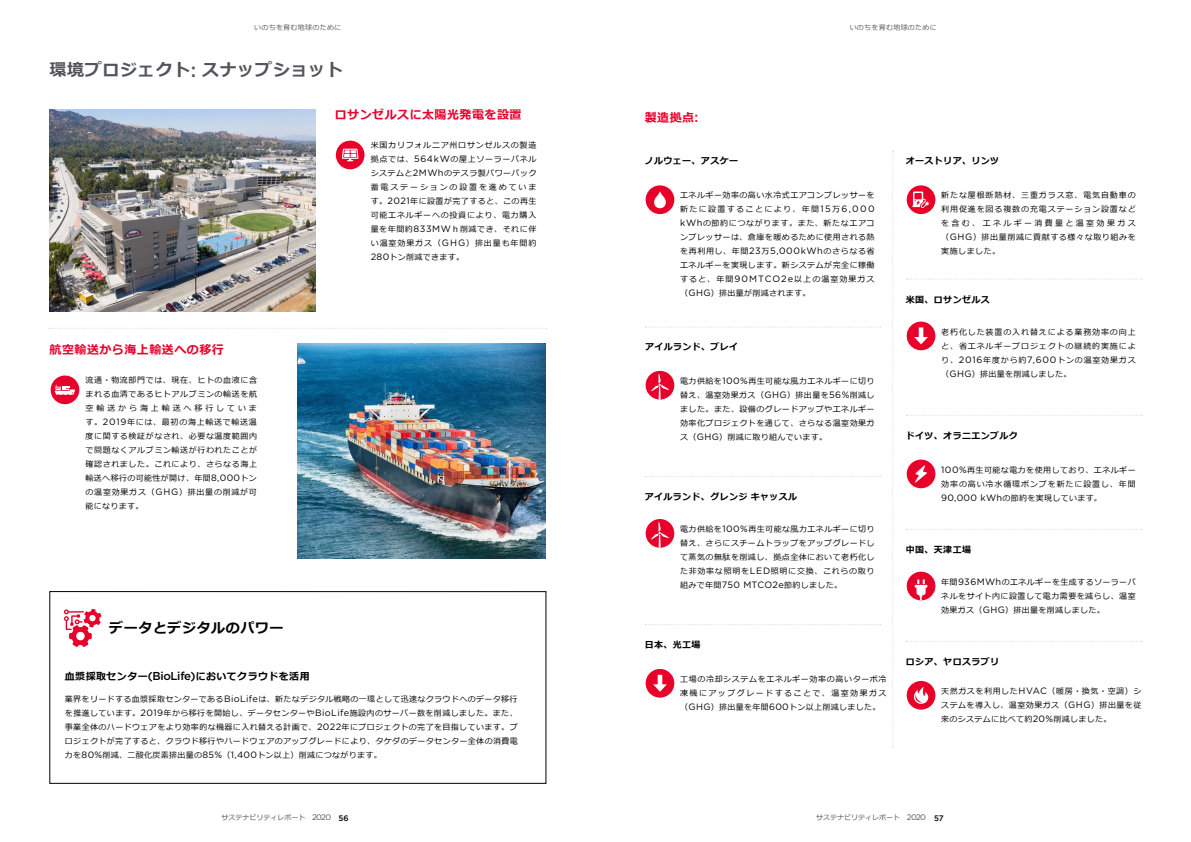
<style>
.page{position:relative;width:1191px;height:842px;background:#fff}
.page>*{position:absolute;margin:0;border:0;box-sizing:border-box;transform-origin:0 0}
.t1{font:700 17px "Meiryo";letter-spacing:.04em;color:#52555b}
.t2{font:700 14px "Meiryo";letter-spacing:.04em;color:#000}
.t3{font:700 12px "Meiryo";letter-spacing:.04em;color:#e8002a}
.t4{font:700 10px "Meiryo";letter-spacing:.04em;color:#000}
.t5{font:700 9px "Meiryo";letter-spacing:.04em;color:#000}
.t6{font:8px/14px "Meiryo";letter-spacing:.06em;color:#000;text-align:justify}
.t7{font:7px "Meiryo";color:#52555b}
.t8{font:7px "Meiryo";letter-spacing:.04em;color:#52555b}
.s1{font-family:"Gotham";font-weight:500;font-size:19.5px}
.s2{font-family:"Gotham";font-size:9.2px}
.s3{font-family:"Gotham";font-weight:500;font-size:11.5px}
.s4{font-family:"Gotham";font-weight:500;font-size:13.8px}
.s5{font-family:"Gotham";font-size:8.1px}
.s6{font-family:"Gotham";font-weight:500;font-size:8px;color:#000}
</style>
<div class="page">
<img style="left:50px;top:110px;width:265px;height:202px">
<svg style="left:50px;top:328px;width:496px;height:1px"></svg>
<div style="left:51px;top:375px;width:28px;height:29px;background:#e8002a;border-radius:50%"></div>
<svg style="left:55px;top:385px;width:20px;height:10px"></svg>
<div style="left:906px;top:185px;width:29px;height:29px;background:#e8002a;border-radius:50%"></div>
<svg style="left:912px;top:191px;width:17px;height:17px"></svg>
<div style="left:906px;top:572px;width:29px;height:28px;background:#e8002a;border-radius:50%"></div>
<svg style="left:914px;top:579px;width:13px;height:21px"></svg>
<svg style="left:892px;top:151px;width:1px;height:595px"></svg>
<svg style="left:645px;top:327px;width:236px;height:1px"></svg>
<svg style="left:906px;top:279px;width:236px;height:1px"></svg>
<svg style="left:645px;top:476px;width:236px;height:1px"></svg>
<svg style="left:645px;top:624px;width:236px;height:1px"></svg>
<svg style="left:906px;top:415px;width:236px;height:1px"></svg>
<svg style="left:906px;top:529px;width:236px;height:1px"></svg>
<svg style="left:906px;top:641px;width:236px;height:1px"></svg>
<div style="left:645px;top:185px;width:29px;height:29px;background:#e8002a;border-radius:50%"></div>
<svg style="left:654px;top:191px;width:12px;height:17px"></svg>
<div style="left:645px;top:371px;width:29px;height:28px;background:#e8002a;border-radius:50%"></div>
<svg style="left:651px;top:374px;width:18px;height:25px"></svg>
<div style="left:906px;top:322px;width:29px;height:28px;background:#e8002a;border-radius:50%"></div>
<svg style="left:914px;top:327px;width:14px;height:17px"></svg>
<div style="left:906px;top:460px;width:29px;height:28px;background:#e8002a;border-radius:50%"></div>
<svg style="left:915px;top:465px;width:12px;height:18px"></svg>
<div style="left:906px;top:681px;width:29px;height:29px;background:#e8002a;border-radius:50%"></div>
<svg style="left:913px;top:687px;width:15px;height:17px"></svg>
<div style="left:645px;top:669px;width:29px;height:29px;background:#e8002a;border-radius:50%"></div>
<svg style="left:653px;top:675px;width:14px;height:17px"></svg>
<svg style="left:645px;top:519px;width:29px;height:29px"></svg>
<svg style="left:651px;top:522px;width:18px;height:26px"></svg>
<div style="left:336px;top:141px;width:28px;height:28px;background:#e8002a;border-radius:50%"></div>
<svg style="left:342px;top:149px;width:16px;height:12px"></svg>
<svg style="left:64px;top:609px;width:37px;height:38px"></svg>
<div style="left:50px;top:591px;width:496px;height:192px;border:1px solid #000"></div>
<img style="left:297px;top:344px;width:249px;height:215px">
<p class="t8" style="left:254px;top:22px;width:89px">いのちを育む地球のために</p>
<p class="t8" style="left:849px;top:22px;width:89px">いのちを育む地球のために</p>
<h1 class="t1" style="left:50px;top:58px;width:295px">環境プロジェクト<span class="s1">:</span> スナップショット</h1>
<h3 class="t3" style="left:50px;top:341px;width:176px">航空輸送から海上輸送への移行</h3>
<p class="t6" style="left:86px;top:373px;width:173px">流通・物流部門では、現在、ヒトの血液に含まれる血清であるヒトアルブミンの輸送を航空輸送から海上輸送へ移行しています。<span class="s2">2019</span>年には、最初の海上輸送で輸送温度に関する検証がなされ、必要な温度範囲内で問題なくアルブミン輸送が行われたことが確認されました。これにより、さらなる海上輸送へ移行の可能性が開け、年間<span class="s2">8,000</span>トンの温室効果ガス（<span class="s2">GHG</span>）排出量の削減が可能になります。</p>
<h3 class="t3" style="left:335px;top:106px;width:188px">ロサンゼルスに太陽光発電を設置</h3>
<p class="t6" style="left:371px;top:138px;width:167px">米国カリフォルニア州ロサンゼルスの製造拠点では、<span class="s2">564kW</span>の屋上ソーラーパネルシステムと<span class="s2">2MWh</span>のテスラ製パワーパック蓄電ステーションの設置を進めています。<span class="s2">2021</span>年に設置が完了すると、この再生可能エネルギーへの投資により、電力購入量を年間約<span class="s2">833MW</span>ｈ削減でき、それに伴い温室効果ガス（<span class="s2">GHG</span>）排出量も年間約<span class="s2">280</span>トン削減できます。</p>
<h2 class="t2" style="left:109px;top:618px;width:176px">データとデジタルのパワー</h2>
<p class="t4" style="left:65px;top:669px;width:246px">血漿採取センター<span class="s3">(BioLife)</span>においてクラウドを活用</p>
<p class="t6" style="left:65px;top:693px;width:454px">業界をリードする血漿採取センターである<span class="s2">BioLife</span>は、新たなデジタル戦略の一環として迅速なクラウドへのデータ移行を推進しています。<span class="s2">2019</span>年から移行を開始し、データセンターや<span class="s2">BioLife</span>施設内のサーバー数を削減しました。また、事業全体のハードウェアをより効率的な機器に入れ替える計画で、<span class="s2">2022</span>年にプロジェクトの完了を目指しています。プロジェクトが完了すると、クラウド移行やハードウェアのアップグレードにより、タケダのデータセンター全体の消費電力を<span class="s2">80%</span>削減、二酸化炭素排出量の<span class="s2">85%</span>（<span class="s2">1,400</span>トン以上）削減につながります。</p>
<h3 class="t3" style="left:645px;top:109px;width:55px">製造拠点<span class="s4">:</span></h3>
<p class="t5" style="left:645px;top:155px;width:95px">ノルウェー、アスケー</p>
<p class="t6" style="left:680px;top:189px;width:196px">エネルギー効率の高い水冷式エアコンプレッサーを新たに設置することにより、年間<span class="s2">15</span>万<span class="s2">6,000 kWh</span>の節約につながります。また、新たなエアコンプレッサーは、倉庫を暖めるために使用される熱を再利用し、年間<span class="s2">23</span>万<span class="s2">5,000kWh</span>のさらなる省エネルギーを実現します。新システムが完全に稼働すると、年間<span class="s2">90MTCO2e</span>以上の温室効果ガス（<span class="s2">GHG</span>）排出量が削減されます。</p>
<p class="t5" style="left:645px;top:340px;width:95px">アイルランド、ブレイ</p>
<p class="t6" style="left:680px;top:374px;width:196px">電力供給を<span class="s2">100%</span>再生可能な風力エネルギーに切り替え、温室効果ガス（<span class="s2">GHG</span>）排出量を<span class="s2">56%</span>削減しました。また、設備のグレードアップやエネルギー効率化プロジェクトを通じて、さらなる温室効果ガス（<span class="s2">GHG</span>）削減に取り組んでいます。</p>
<p class="t5" style="left:645px;top:490px;width:154px">アイルランド、グレンジキャッスル</p>
<p class="t6" style="left:680px;top:522px;width:196px">電力供給を<span class="s2">100%</span>再生可能な風力エネルギーに切り替え、さらにスチームトラップをアップグレードして蒸気の無駄を削減し、拠点全体において老朽化した非効率な照明を<span class="s2">LED</span>照明に交換、これらの取り組みで年間<span class="s2">750 MTCO2e</span>節約しました。</p>
<p class="t5" style="left:645px;top:638px;width:57px">日本、光工場</p>
<p class="t6" style="left:680px;top:672px;width:208px">工場の冷却システムをエネルギー効率の高いターボ冷凍機にアップグレードすることで、温室効果ガス（<span class="s2">GHG</span>）排出量を年間<span class="s2">600</span>トン以上削減しました。</p>
<p class="t5" style="left:906px;top:155px;width:95px">オーストリア、リンツ</p>
<p class="t6" style="left:941px;top:189px;width:196px">新たな屋根断熱材、三重ガラス窓、電気自動車の利用促進を図る複数の充電ステーション設置などを含む、エネルギー消費量と温室効果ガス（<span class="s2">GHG</span>）排出量削減に貢献する様々な取り組みを実施しました。</p>
<p class="t5" style="left:906px;top:293px;width:85px">米国、ロサンゼルス</p>
<p class="t6" style="left:941px;top:325px;width:196px">老朽化した装置の入れ替えによる業務効率の向上と、省エネルギープロジェクトの継続的実施により、<span class="s2">2016</span>年度から約<span class="s2">7,600</span>トンの温室効果ガス（<span class="s2">GHG</span>）排出量を削減しました。</p>
<p class="t5" style="left:906px;top:429px;width:113px">ドイツ、オラニエンブルク</p>
<p class="t6" style="left:941px;top:463px;width:196px"><span class="s2">100%</span>再生可能な電力を使用しており、エネルギー効率の高い冷水循環ポンプを新たに設置し、年間<span class="s2">90,000 kWh</span>の節約を実現しています。</p>
<p class="t5" style="left:906px;top:543px;width:67px">中国、天津工場</p>
<p class="t6" style="left:941px;top:575px;width:196px">年間<span class="s2">936MWh</span>のエネルギーを生成するソーラーパネルをサイト内に設置して電力需要を減らし、温室効果ガス（<span class="s2">GHG</span>）排出量を削減しました。</p>
<p class="t5" style="left:906px;top:655px;width:95px">ロシア、ヤロスラブリ</p>
<p class="t6" style="left:941px;top:684px;width:202px">天然ガスを利用した<span class="s2">HVAC</span>（暖房・換気・空調）システムを導入し、温室効果ガス（<span class="s2">GHG</span>）排出量を従来のシステムに比べて約<span class="s2">20%</span>削減しました。</p>
<p class="t7" style="left:221px;top:812px;width:129px">サステナビリティレポート　<span class="s5">2020</span> <span class="s6">56</span></p>
<p class="t7" style="left:816px;top:812px;width:129px">サステナビリティレポート　<span class="s5">2020</span> <span class="s6">57</span></p>
</div>
